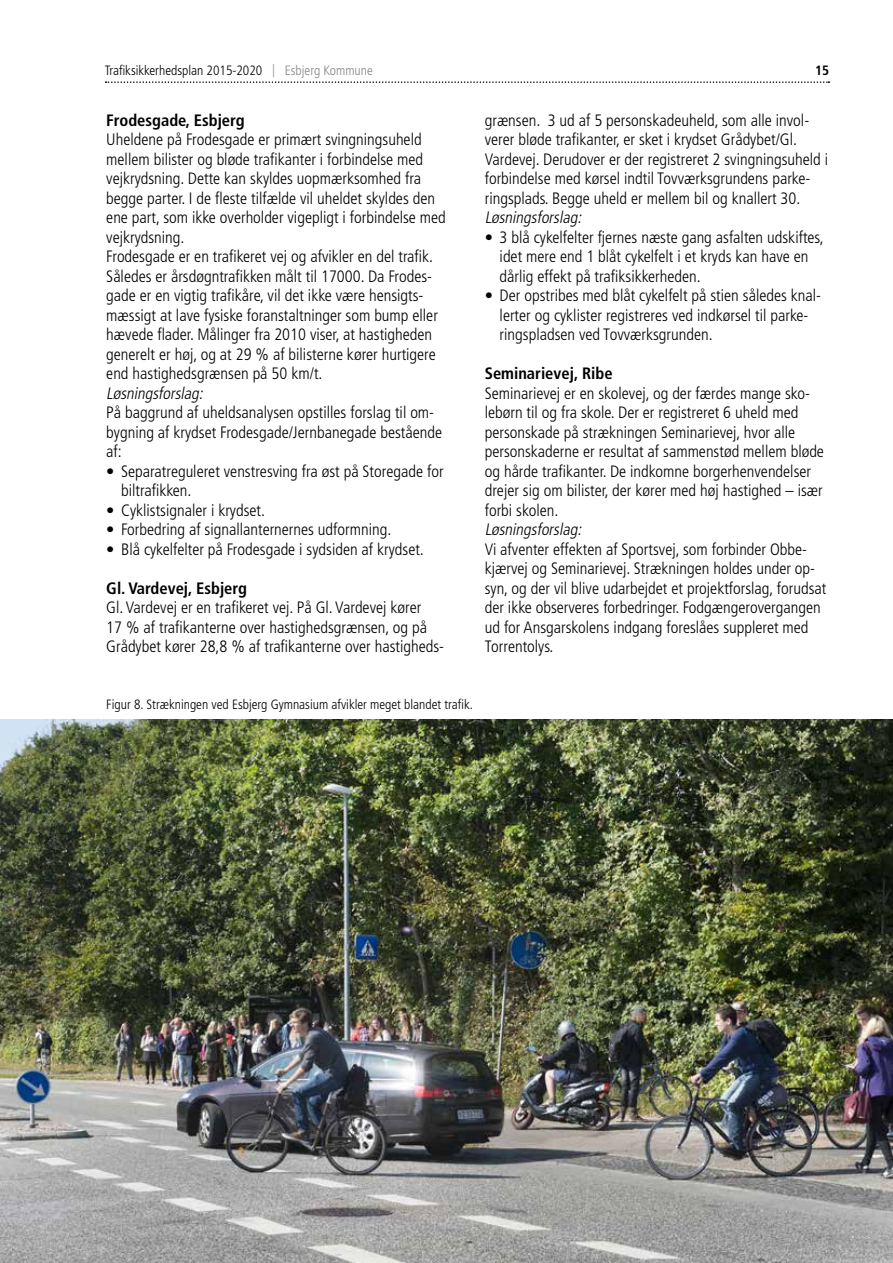
<style>
.page{position:relative;width:893px;height:1263px;background:#fff}
.page>*{position:absolute;margin:0;border:0;box-sizing:border-box;transform-origin:0 0}
.t1{font:300 condensed 16.5px/19.5px "Frutiger";color:#000}
.t2{font:700 condensed 16.5px "Frutiger";color:#000}
.t3{font:italic 300 condensed 16.5px "Frutiger";color:#000}
.t4{font:300 condensed 13.5px "Frutiger";color:#000}
.t5{font:700 condensed 13.5px "Frutiger";color:#000}
.s1{color:#878787}
</style>
<div class="page">
<svg style="left:106px;top:81px;width:723px;height:2px"></svg>
<img style="left:0;top:719px;width:893px;height:544px">
<p class="t4" style="left:105px;top:63px;width:270px">Trafiksikkerhedsplan 2015-2020 <span class="s1">| Esbjerg Kommune</span></p>
<p class="t5" style="left:815px;top:63px;width:16px">15</p>
<p class="t2" style="left:106px;top:110px;width:140px">Frodesgade, Esbjerg</p>
<p class="t1" style="left:106px;top:130px;width:341px">Uheldene på Frodesgade er primært svingningsuheld mellem bilister og bløde trafikanter i forbindelse med vejkrydsning. Dette kan skyldes uopmærksomhed fra begge parter. I de fleste tilfælde vil uheldet skyldes den ene part, som ikke overholder vigepligt i forbindelse med vejkrydsning.<br>Frodesgade er en trafikeret vej og afvikler en del trafik.<br>Således er årsdøgntrafikken målt til 17000. Da Frodes&shy;gade er en vigtig trafikåre, vil det ikke være hensigts&shy;mæssigt at lave fysiske foranstaltninger som bump eller hævede flader. Målinger fra 2010 viser, at hastigheden generelt er høj, og at 29 % af bilisterne kører hurtigere end hastighedsgrænsen på 50 km/t.</p>
<p class="t3" style="left:106px;top:384px;width:101px">Løsningsforslag:</p>
<p class="t1" style="left:106px;top:403px;width:337px">På baggrund af uheldsanalysen opstilles forslag til om&shy;bygning af krydset Frodesgade/Jernbanegade bestående af:</p>
<p class="t1" style="left:121px;top:462px;width:324px;text-indent:-15px">• Separatreguleret venstresving fra øst på Storegade for biltrafikken.</p>
<p class="t1" style="left:106px;top:501px;width:160px">• Cyklistsignaler i krydset.</p>
<p class="t1" style="left:106px;top:520px;width:287px">• Forbedring af signallanternernes udformning.</p>
<p class="t1" style="left:106px;top:540px;width:319px">• Blå cykelfelter på Frodesgade i sydsiden af krydset.</p>
<p class="t2" style="left:106px;top:578px;width:142px">Gl. Vardevej, Esbjerg</p>
<p class="t1" style="left:106px;top:598px;width:339px">Gl. Vardevej er en trafikeret vej. På Gl. Vardevej kører<br>17 % af trafikanterne over hastighedsgrænsen, og på<br>Grådybet kører 28,8 % af trafikanterne over hastigheds-</p>
<p class="t1" style="left:485px;top:111px;width:345px">grænsen. 3 ud af 5 personskadeuheld, som alle invol&shy;verer bløde trafikanter, er sket i krydset Grådybet/Gl.<br>Vardevej. Derudover er der registreret 2 svingningsuheld i forbindelse med kørsel indtil Tovværksgrundens parke&shy;ringsplads. Begge uheld er mellem bil og knallert 30.</p>
<p class="t3" style="left:485px;top:208px;width:101px">Løsningsforslag:</p>
<p class="t1" style="left:500px;top:228px;width:326px;text-indent:-15px">• 3 blå cykelfelter fjernes næste gang asfalten udskiftes, idet mere end 1 blåt cykelfelt i et kryds kan have en dårlig effekt på trafiksikkerheden.</p>
<p class="t1" style="left:500px;top:286px;width:323px;text-indent:-15px">• Der opstribes med blåt cykelfelt på stien således knal&shy;lerter og cyklister registreres ved indkørsel til parke&shy;ringspladsen ved Tovværksgrunden.</p>
<p class="t2" style="left:485px;top:364px;width:129px">Seminarievej, Ribe</p>
<p class="t1" style="left:485px;top:384px;width:341px">Seminarievej er en skolevej, og der færdes mange sko&shy;lebørn til og fra skole. Der er registreret 6 uheld med personskade på strækningen Seminarievej, hvor alle personskaderne er resultat af sammenstød mellem bløde og hårde trafikanter. De indkomne borgerhenvendelser drejer sig om bilister, der kører med høj hastighed – især forbi skolen.</p>
<p class="t3" style="left:485px;top:520px;width:101px">Løsningsforslag:</p>
<p class="t1" style="left:485px;top:540px;width:343px">Vi afventer effekten af Sportsvej, som forbinder Obbe&shy;kjærvej og Seminarievej. Strækningen holdes under op&shy;syn, og der vil blive udarbejdet et projektforslag, forudsat der ikke observeres forbedringer. Fodgængerovergangen ud for Ansgarskolens indgang foreslåes suppleret med Torrentolys.</p>
<p class="t4" style="left:106px;top:696px;width:368px">Figur 8. Strækningen ved Esbjerg Gymnasium afvikler meget blandet trafik.</p>
</div>
